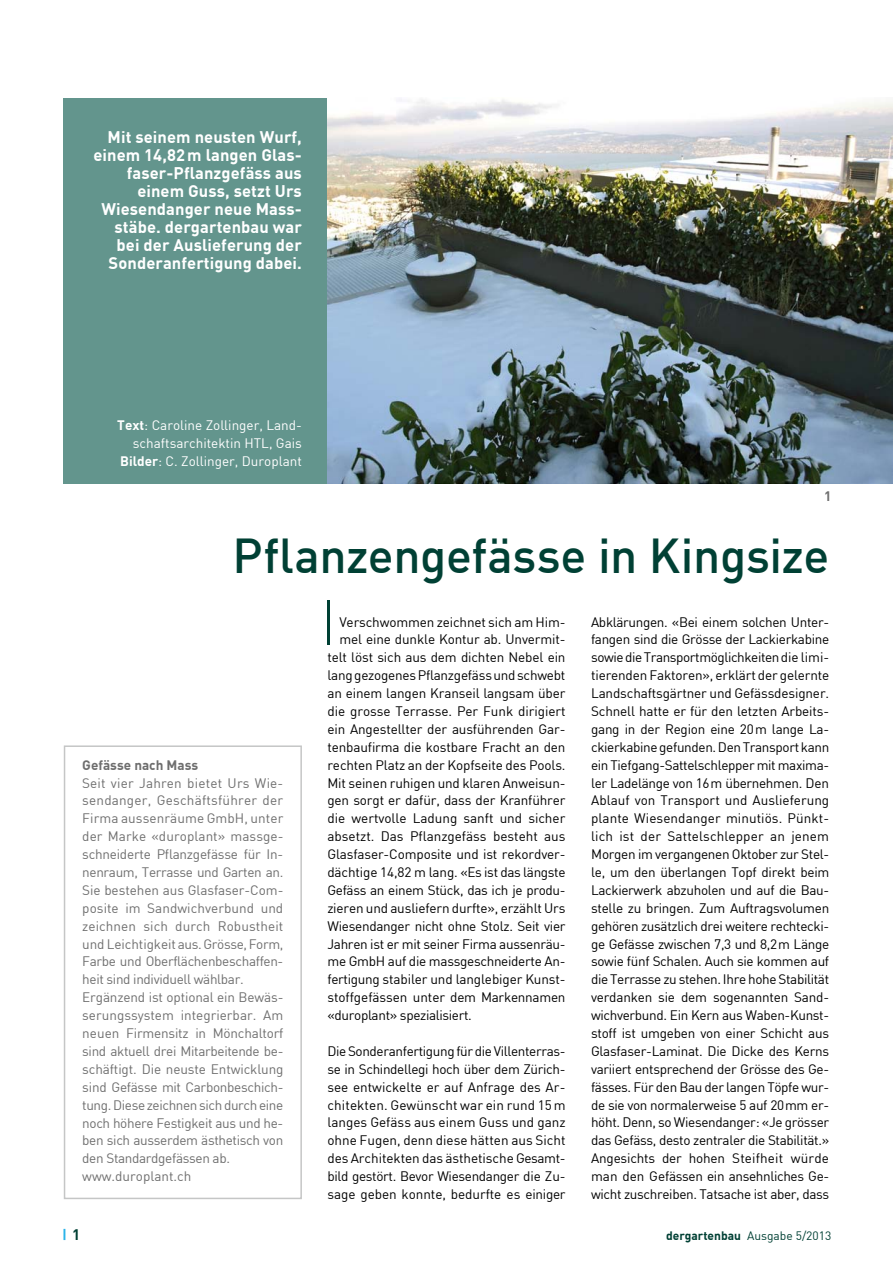
<style>
.page{position:relative;width:893px;height:1263px;background:#fff}
.page>*{position:absolute;margin:0;border:0;box-sizing:border-box;transform-origin:0 0}
.t1{font:500 48px "DIN Offc Pro";letter-spacing:-.01em;color:#004034}
.t2{font:700 16.5px/17.9px "DIN Offc Pro";letter-spacing:.005em;color:#fff;text-align:right}
.t3{font:700 15px "DIN Offc Pro";color:#004034}
.t4{font:13.5px/17.9px "DIN Offc Pro";letter-spacing:-.01em;color:#000;text-align:justify}
.t5{font:13.5px/17.9px "DIN Offc Pro";letter-spacing:-.015em;color:#6e6e6e}
.t6{font:13.5px/17.9px "DIN Offc Pro";color:#fff;text-align:right}
.t7{font:700 13.5px "DIN Offc Pro";color:#6e6e6e}
.t8{font:12px "DIN Offc Pro";color:#004034}
.s1{font-weight:700}
</style>
<div class="page">
<div style="left:64px;top:98px;width:829px;height:385px;background:#63958d"></div>
<svg style="left:63px;top:1229px;width:2px;height:11px"></svg>
<div style="left:64px;top:745px;width:238px;height:454px;border:2px solid #c5c6c6"></div>
<hr style="left:327px;top:600px;width:3px;height:44px;background:#004034">
<img style="left:327px;top:98px;width:566px;height:385px">
<p class="t2" style="left:93px;top:126px;width:210px">Mit seinem neusten Wurf, einem 14,82m langen Glas&shy;faser-Pflanzgefäss aus einem Guss, setzt Urs<br>Wiesendanger neue Mass&shy;stäbe. dergartenbau war bei der Auslieferung der<br>Sonderanfertigung dabei.</p>
<p class="t6" style="left:117px;top:415px;width:186px"><span class="s1">Text</span>: Caroline Zollinger, Land&shy;schaftsarchitektin HTL, Gais<br><span class="s1">Bilder</span>: C. Zollinger, Duroplant</p>
<p class="t7" style="left:824px;top:485px;width:9px">1</p>
<h1 class="t1" style="left:233px;top:517px;width:598px">Pflanzengefässe in Kingsize</h1>
<p class="t7" style="left:82px;top:753px;width:118px">Gefässe nach Mass</p>
<p class="t5" style="left:82px;top:772px;width:203px">Seit vier Jahren bietet Urs Wie&shy;sendanger, Geschäftsführer der<br>Firma aussenräume GmbH, unter der Marke «duroplant» massge&shy;schneiderte Pflanzgefässe für In&shy;nenraum, Terrasse und Garten an.<br>Sie bestehen aus Glasfaser-Com&shy;posite im Sandwichverbund und zeichnen sich durch Robustheit und Leichtigkeit aus. Grösse, Form,<br>Farbe und Oberflächenbeschaffen&shy;heit sind individuell wählbar.<br>Ergänzend ist optional ein Bewäs&shy;serungssystem integrierbar. Am neuen Firmensitz in Mönchaltorf sind aktuell drei Mitarbeitende be&shy;schäftigt. Die neuste Entwicklung sind Gefässe mit Carbonbeschich&shy;tung. Diese zeichnen sich durch eine noch höhere Festigkeit aus und he&shy;ben sich ausserdem ästhetisch von den Standardgefässen ab. www.duroplant.ch</p>
<p class="t4" style="left:339px;top:611px;width:228px">Verschwommen zeichnet sich am Him-</p>
<p class="t4" style="left:339px;top:629px;width:228px">mel eine dunkle Kontur ab. Unvermit-</p>
<p class="t4" style="left:327px;top:647px;width:240px">telt löst sich aus dem dichten Nebel ein</p>
<p class="t4" style="left:327px;top:665px;width:240px">lang gezogenes Pflanzgefäss und schwebt</p>
<p class="t4" style="left:327px;top:683px;width:240px">an einem langen Kranseil langsam über</p>
<p class="t4" style="left:327px;top:701px;width:240px">die grosse Terrasse. Per Funk dirigiert</p>
<p class="t4" style="left:327px;top:719px;width:240px">ein Angestellter der ausführenden Gar-</p>
<p class="t4" style="left:327px;top:737px;width:240px">tenbaufirma die kostbare Fracht an den</p>
<p class="t4" style="left:327px;top:754px;width:240px">rechten Platz an der Kopfseite des Pools.</p>
<p class="t4" style="left:327px;top:772px;width:240px">Mit seinen ruhigen und klaren Anweisun-</p>
<p class="t4" style="left:327px;top:790px;width:240px">gen sorgt er dafür, dass der Kranführer</p>
<p class="t4" style="left:327px;top:808px;width:239px">die wertvolle Ladung sanft und sicher</p>
<p class="t4" style="left:327px;top:826px;width:240px">absetzt. Das Pflanzgefäss besteht aus</p>
<p class="t4" style="left:327px;top:844px;width:240px">Glasfaser-Composite und ist rekordver-</p>
<p class="t4" style="left:327px;top:862px;width:240px">dächtige 14,82 m lang. «Es ist das längste</p>
<p class="t4" style="left:327px;top:880px;width:240px">Gefäss an einem Stück, das ich je produ-</p>
<p class="t4" style="left:327px;top:898px;width:240px">zieren und ausliefern durfte», erzählt Urs</p>
<p class="t4" style="left:327px;top:915px;width:240px">Wiesendanger nicht ohne Stolz. Seit vier</p>
<p class="t4" style="left:327px;top:933px;width:240px">Jahren ist er mit seiner Firma aussenräu-</p>
<p class="t4" style="left:327px;top:951px;width:240px">me GmbH auf die massgeschneiderte An-</p>
<p class="t4" style="left:327px;top:969px;width:240px">fertigung stabiler und langlebiger Kunst-</p>
<p class="t4" style="left:327px;top:987px;width:240px">stoffgefässen unter dem Markennamen</p>
<p class="t4" style="left:327px;top:1005px;width:146px">«duroplant» spezialisiert.</p>
<p class="t4" style="left:327px;top:1041px;width:240px;text-align:left">Die Sonderanfertigung für die Villenterras&shy;se in Schindellegi hoch über dem Zürich&shy;see entwickelte er auf Anfrage des Ar&shy;chitekten. Gewünscht war ein rund 15m langes Gefäss aus einem Guss und ganz ohne Fugen, denn diese hätten aus Sicht des Architekten das ästhetische Gesamt&shy;bild gestört. Bevor Wiesendanger die Zu&shy;sage geben konnte, bedurfte es einiger</p>
<p class="t4" style="left:591px;top:611px;width:240px">Abklärungen. «Bei einem solchen Unter&shy;fangen sind die Grösse der Lackierkabine sowie die Transportmöglichkeiten die limi&shy;tierenden Faktoren», erklärt der gelernte Landschaftsgärtner und Gefässdesigner.<br>Schnell hatte er für den letzten Arbeits&shy;gang in der Region eine 20m lange La&shy;ckierkabine gefunden. Den Transport kann ein Tiefgang-Sattelschlepper mit maxima&shy;ler Ladelänge von 16m übernehmen. Den Ablauf von Transport und Auslieferung plante Wiesendanger minutiös. Pünkt&shy;lich ist der Sattelschlepper an jenem Morgen im vergangenen Oktober zur Stel&shy;le, um den überlangen Topf direkt beim Lackierwerk abzuholen und auf die Bau&shy;stelle zu bringen. Zum Auftragsvolumen gehören zusätzlich drei weitere rechtecki&shy;ge Gefässe zwischen 7,3 und 8,2m Länge sowie fünf Schalen. Auch sie kommen auf die Terrasse zu stehen. Ihre hohe Stabilität verdanken sie dem sogenannten Sand&shy;wichverbund. Ein Kern aus Waben-Kunst&shy;stoff ist umgeben von einer Schicht aus Glasfaser-Laminat. Die Dicke des Kerns variiert entsprechend der Grösse des Ge&shy;fässes. Für den Bau der langen Töpfe wur&shy;de sie von normalerweise 5 auf 20mm er&shy;höht. Denn, so Wiesendanger: «Je grösser das Gefäss, desto zentraler die Stabilität.» Angesichts der hohen Steifheit würde man den Gefässen ein ansehnliches Ge&shy;wicht zuschreiben. Tatsache ist aber, dass</p>
<p class="t3" style="left:72px;top:1222px;width:10px">1</p>
<p class="t8" style="left:666px;top:1226px;width:167px"><span class="s1">dergartenbau</span> Ausgabe 5/2013</p>
</div>
